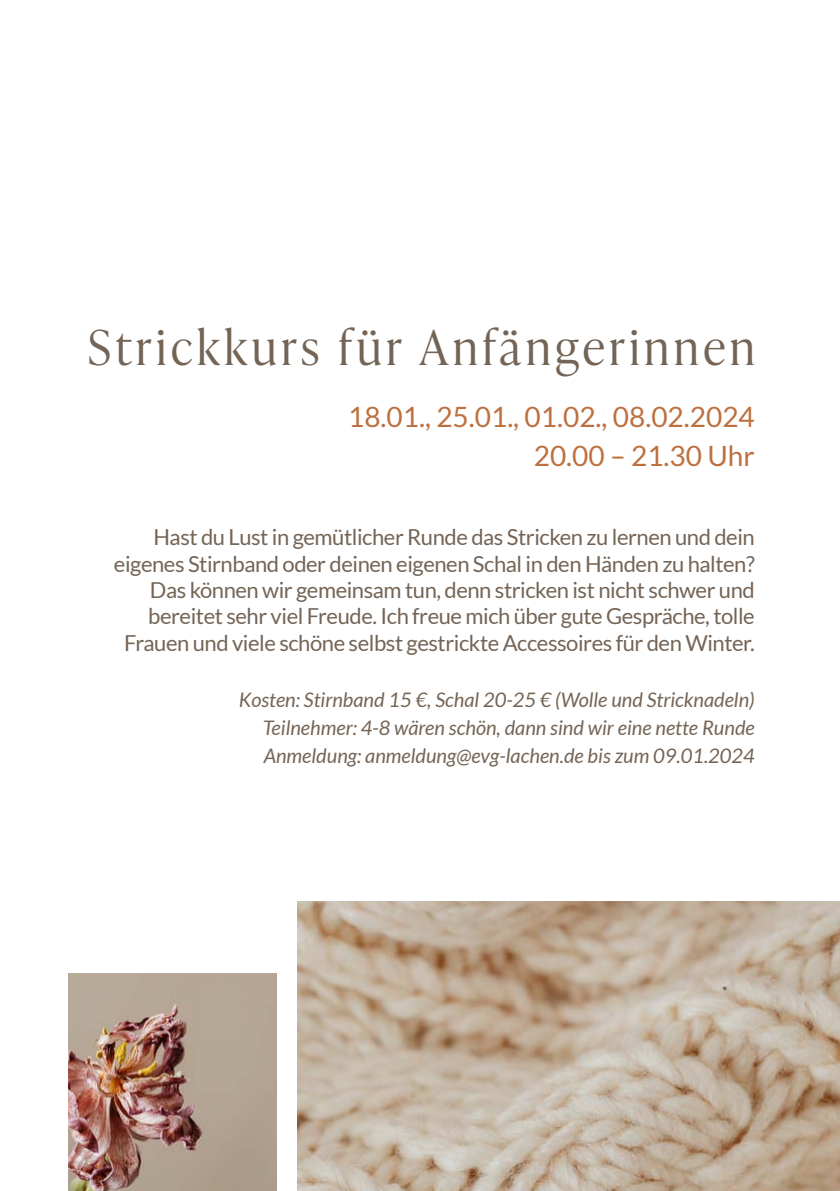
<style>
.page{position:relative;width:840px;height:1191px;background:#fff}
.page>*{position:absolute;margin:0;border:0;box-sizing:border-box;transform-origin:0 0}
.t1{font:300 48px "Ivy Presto Headline";letter-spacing:.1em;color:#746456}
.t2{font:28px "Lato";color:#bd703e}
.t3{font:22px/26.4px "Lato";letter-spacing:-.02em;color:#746456;text-align:right}
.t4{font:italic 20px/28px "Lato";color:#746456;text-align:justify}
</style>
<div class="page">
<img style="left:298px;top:901px;width:541px;height:290px">
<img style="left:68px;top:973px;width:208px;height:218px">
<h1 class="t1" style="left:88px;top:313px;width:667px">Strickkurs für Anfängerinnen</h1>
<p class="t2" style="left:348px;top:401px;width:408px">18.01., 25.01., 01.02., 08.02.2024</p>
<p class="t2" style="left:533px;top:440px;width:222px">20.00 – 21.30 Uhr</p>
<p class="t3" style="left:114px;top:524px;width:642px">Hast du Lust in gemütlicher Runde das Stricken zu lernen und dein eigenes Stirnband oder deinen eigenen Schal in den Händen zu halten?<br>Das können wir gemeinsam tun, denn stricken ist nicht schwer und bereitet sehr viel Freude. Ich freue mich über gute Gespräche, tolle Frauen und viele schöne selbst gestrickte Accessoires für den Winter.</p>
<p class="t4" style="left:262px;top:686px;width:493px;text-indent:-24px">Kosten: Stirnband 15 €, Schal 20-25 € (Wolle und Stricknadeln)<br>Teilnehmer: 4-8 wären schön, dann sind wir eine nette Runde Anmeldung: anmeldung@evg-lachen.de bis zum 09.01.2024</p>
</div>
